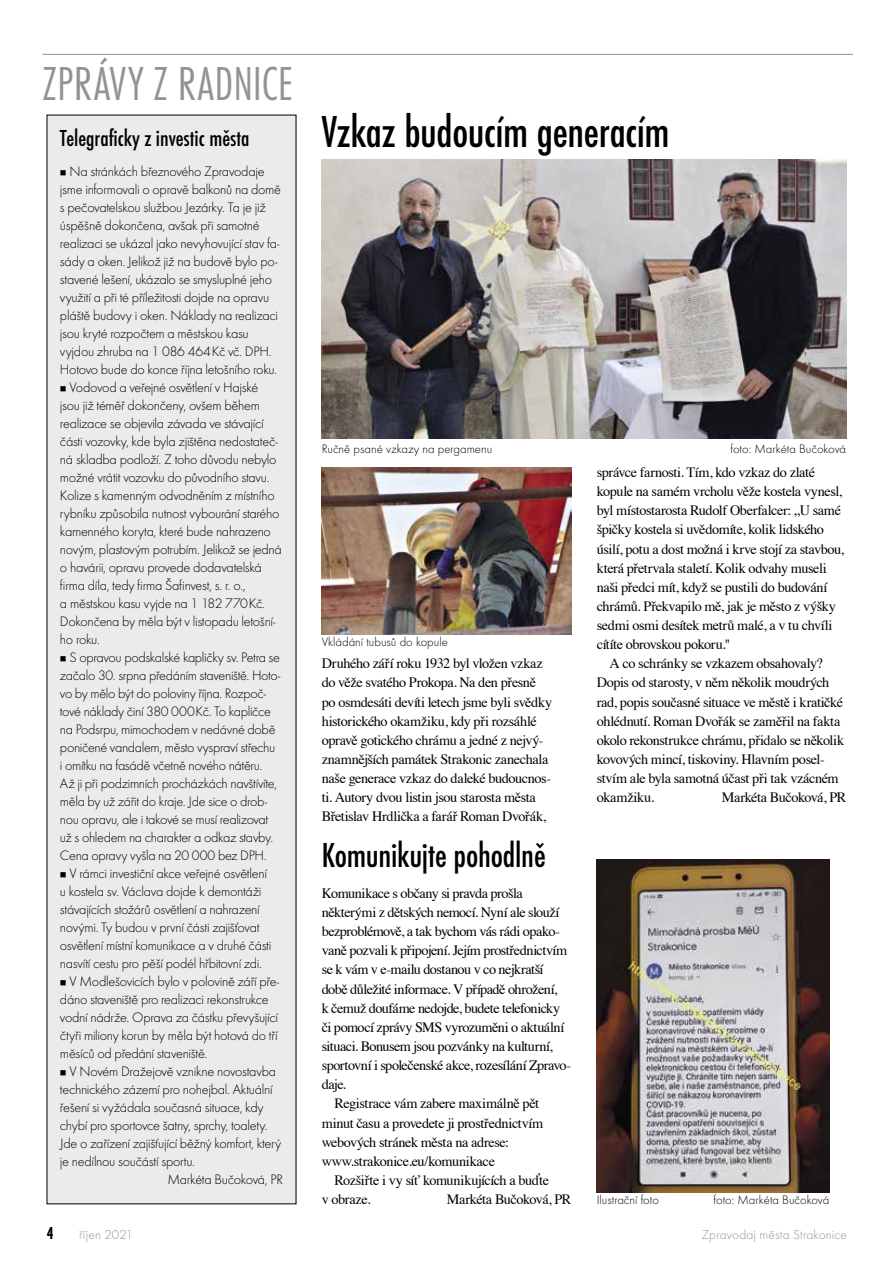
<style>
.page{position:relative;width:893px;height:1263px;background:#fff}
.page>*{position:absolute;margin:0;border:0;box-sizing:border-box;transform-origin:0 0}
.t1{font:49.5px "Futura TOT Ligh Cond";letter-spacing:.01em;color:#939393}
.t2{font:500 condensed 46.5px "Futura TOT";letter-spacing:-.01em;color:#000}
.t3{font:500 condensed 36px "Futura TOT";letter-spacing:-.005em;color:#000}
.t4{font:500 condensed 24px "Futura TOT";color:#000}
.t5{font:500 condensed 18px "Futura TOT";color:#000}
.t6{font:14.25px/18px "Futura TOT Ligh";letter-spacing:-.02em;color:#000}
.t7{font:14.25px/19.2px "Times";letter-spacing:-.03em;color:#000}
.t8{font:14.25px "Times";letter-spacing:-.01em;color:#000}
.t9{font:13.5px "Futura TOT Ligh";letter-spacing:.01em;color:#939393}
.t10{font:12.75px "Futura TOT Ligh";color:#000}
</style>
<div class="page">
<hr style="left:43px;top:54px;width:810px;height:1px;background:#939393">
<div style="left:47px;top:115px;width:249px;height:1089px;background:#ebebeb"></div>
<img style="left:322px;top:159px;width:524px;height:280px">
<img style="left:322px;top:468px;width:249px;height:166px">
<img style="left:597px;top:860px;width:232px;height:333px">
<h1 class="t1" style="left:43px;top:55px;width:252px">ZPRÁVY Z RADNICE</h1>
<h3 class="t4" style="left:60px;top:124px;width:191px">Telegraficky z investic města</h3>
<p class="t6" style="left:60px;top:163px;width:223px">■ Na stránkách březnového Zpravodaje jsme informovali o opravě balkonů na domě s pečovatelskou službou Jezárky. Ta je již úspěšně dokončena, avšak při samotné realizaci se ukázal jako nevyhovující stav fa&shy;sády a oken. Jelikož již na budově bylo po&shy;stavené lešení, ukázalo se smysluplné jeho využití a při té příležitosti dojde na opravu pláště budovy i oken. Náklady na realizaci jsou kryté rozpočtem a městskou kasu vyjdou zhruba na 1 086 464Kč vč. DPH.<br>Hotovo bude do konce října letošního roku.</p>
<p class="t6" style="left:60px;top:379px;width:223px">■ Vodovod a veřejné osvětlení v Hajské jsou již téměř dokončeny, ovšem během realizace se objevila závada ve stávající části vozovky, kde byla zjištěna nedostateč&shy;ná skladba podloží. Z toho důvodu nebylo možné vrátit vozovku do původního stavu.<br>Kolize s kamenným odvodněním z místního rybníku způsobila nutnost vybourání starého kamenného koryta, které bude nahrazeno novým, plastovým potrubím. Jelikož se jedná o havárii, opravu provede dodavatelská firma díla, tedy firma Šafinvest, s. r. o.,<br>a městskou kasu vyjde na 1 182 770Kč.<br>Dokončena by měla být v listopadu letošní&shy;ho roku.</p>
<p class="t6" style="left:60px;top:649px;width:222px">■ S opravou podskalské kapličky sv. Petra se začalo 30. srpna předáním staveniště. Hoto&shy;vo by mělo být do poloviny října. Rozpoč&shy;tové náklady činí 380 000Kč. To kapličce na Podsrpu, mimochodem v nedávné době poničené vandalem, město vyspraví střechu i omítku na fasádě včetně nového nátěru.<br>Až ji při podzimních procházkách navštívíte, měla by už zářit do kraje. Jde sice o drob&shy;nou opravu, ale i takové se musí realizovat už s ohledem na charakter a odkaz stavby.<br>Cena opravy vyšla na 20 000 bez DPH.</p>
<p class="t6" style="left:60px;top:865px;width:213px">■ V rámci investiční akce veřejné osvětlení u kostela sv. Václava dojde k demontáži stávajících stožárů osvětlení a nahrazení novými. Ty budou v první části zajišťovat osvětlení místní komunikace a v druhé části nasvítí cestu pro pěší podél hřbitovní zdi.</p>
<p class="t6" style="left:60px;top:973px;width:221px">■ V Modlešovicích bylo v polovině září pře&shy;dáno staveniště pro realizaci rekonstrukce vodní nádrže. Oprava za částku převyšující čtyři miliony korun by měla být hotová do tří měsíců od předání staveniště.</p>
<p class="t6" style="left:60px;top:1063px;width:218px">■ V Novém Dražejově vznikne novostavba</p>
<p class="t6" style="left:60px;top:1081px;width:214px">technického zázemí pro nohejbal. Aktuální</p>
<p class="t6" style="left:60px;top:1099px;width:205px">řešení si vyžádala současná situace, kdy</p>
<p class="t6" style="left:60px;top:1117px;width:209px">chybí pro sportovce šatny, sprchy, toalety.</p>
<p class="t6" style="left:60px;top:1135px;width:223px">Jde o zařízení zajišťující běžný komfort, který</p>
<p class="t6" style="left:60px;top:1153px;width:137px">je nedílnou součástí sportu.</p>
<p class="t6" style="left:167px;top:1171px;width:117px">Markéta Bučoková, PR</p>
<h2 class="t2" style="left:322px;top:106px;width:349px">Vzkaz budoucím generacím</h2>
<p class="t10" style="left:322px;top:441px;width:172px">Ručně psané vzkazy na pergamenu</p>
<p class="t10" style="left:730px;top:441px;width:117px">foto: Markéta Bučoková</p>
<p class="t10" style="left:322px;top:634px;width:128px">Vkládání tubusů do kopule</p>
<p class="t7" style="left:322px;top:653px;width:232px">Druhého září roku 1932 byl vložen vzkaz do věže svatého Prokopa. Na den přesně po osmdesáti devíti letech jsme byli svědky historického okamžiku, kdy při rozsáhlé opravě gotického chrámu a jedné z nejvý&shy;znamnějších památek Strakonic zanechala naše generace vzkaz do daleké budoucnos&shy;ti. Autory dvou listin jsou starosta města Břetislav Hrdlička a farář Roman Dvořák,</p>
<h3 class="t3" style="left:322px;top:835px;width:225px">Komunikujte pohodlně</h3>
<p class="t7" style="left:322px;top:882px;width:202px">Komunikace s občany si pravda prošla</p>
<p class="t7" style="left:322px;top:901px;width:239px">některými z dětských nemocí. Nyní ale slouží</p>
<p class="t7" style="left:322px;top:920px;width:240px">bezproblémově, a tak bychom vás rádi opako-</p>
<p class="t7" style="left:322px;top:940px;width:247px">vaně pozvali k připojení. Jejím prostřednictvím</p>
<p class="t7" style="left:322px;top:959px;width:223px">se k vám v e-mailu dostanou v co nejkratší</p>
<p class="t7" style="left:322px;top:978px;width:237px">době důležité informace. V případě ohrožení,</p>
<p class="t7" style="left:322px;top:997px;width:240px">k čemuž doufáme nedojde, budete telefonicky</p>
<p class="t7" style="left:322px;top:1016px;width:244px">či pomocí zprávy SMS vyrozuměni o aktuální</p>
<p class="t7" style="left:322px;top:1035px;width:233px">situaci. Bonusem jsou pozvánky na kulturní,</p>
<p class="t7" style="left:322px;top:1054px;width:251px">sportovní i společenské akce, rozesílání Zpravo-</p>
<p class="t7" style="left:322px;top:1074px;width:26px">daje.</p>
<p class="t7" style="left:334px;top:1093px;width:206px">Registrace vám zabere maximálně pět</p>
<p class="t7" style="left:322px;top:1112px;width:223px">minut času a provedete ji prostřednictvím</p>
<p class="t7" style="left:322px;top:1131px;width:189px">webových stránek města na adrese:</p>
<p class="t7" style="left:322px;top:1150px;width:175px">www.strakonice.eu/komunikace</p>
<p class="t7" style="left:334px;top:1169px;width:216px">Rozšiřte i vy síť komunikujících a buďte</p>
<p class="t7" style="left:322px;top:1188px;width:50px">v obraze.</p>
<p class="t7" style="left:447px;top:1188px;width:126px">Markéta Bučoková, PR</p>
<p class="t7" style="left:597px;top:461px;width:220px">správce farnosti. Tím, kdo vzkaz do zlaté</p>
<p class="t7" style="left:597px;top:480px;width:247px">kopule na samém vrcholu věže kostela vynesl,</p>
<p class="t7" style="left:597px;top:500px;width:246px">byl místostarosta Rudolf Oberfalcer: „U samé</p>
<p class="t7" style="left:597px;top:519px;width:229px">špičky kostela si uvědomíte, kolik lidského</p>
<p class="t7" style="left:597px;top:538px;width:249px">úsilí, potu a dost možná i krve stojí za stavbou,</p>
<p class="t7" style="left:597px;top:557px;width:231px">která přetrvala staletí. Kolik odvahy museli</p>
<p class="t7" style="left:597px;top:576px;width:232px">naši předci mít, když se pustili do budování</p>
<p class="t7" style="left:597px;top:595px;width:241px">chrámů. Překvapilo mě, jak je město z výšky</p>
<p class="t7" style="left:597px;top:614px;width:237px">sedmi osmi desítek metrů malé, a v tu chvíli</p>
<p class="t7" style="left:597px;top:634px;width:135px">cítíte obrovskou pokoru."</p>
<p class="t7" style="left:609px;top:653px;width:215px">A co schránky se vzkazem obsahovaly?</p>
<p class="t7" style="left:597px;top:672px;width:234px">Dopis od starosty, v něm několik moudrých</p>
<p class="t7" style="left:597px;top:691px;width:248px">rad, popis současné situace ve městě i kratičké</p>
<p class="t7" style="left:597px;top:710px;width:245px">ohlédnutí. Roman Dvořák se zaměřil na fakta</p>
<p class="t7" style="left:597px;top:729px;width:249px">okolo rekonstrukce chrámu, přidalo se několik</p>
<p class="t7" style="left:597px;top:748px;width:229px">kovových mincí, tiskoviny. Hlavním posel-</p>
<p class="t7" style="left:597px;top:767px;width:243px">stvím ale byla samotná účast při tak vzácném</p>
<p class="t8" style="left:597px;top:784px;width:59px">okamžiku.</p>
<p class="t7" style="left:722px;top:787px;width:126px">Markéta Bučoková, PR</p>
<p class="t10" style="left:597px;top:1193px;width:64px">Ilustrační foto</p>
<p class="t10" style="left:713px;top:1193px;width:117px">foto: Markéta Bučoková</p>
<p class="t5" style="left:47px;top:1223px;width:8px">4</p>
<p class="t9" style="left:79px;top:1227px;width:55px">říjen 2021</p>
<p class="t9" style="left:702px;top:1227px;width:147px">Zpravodaj města Strakonice</p>
</div>
